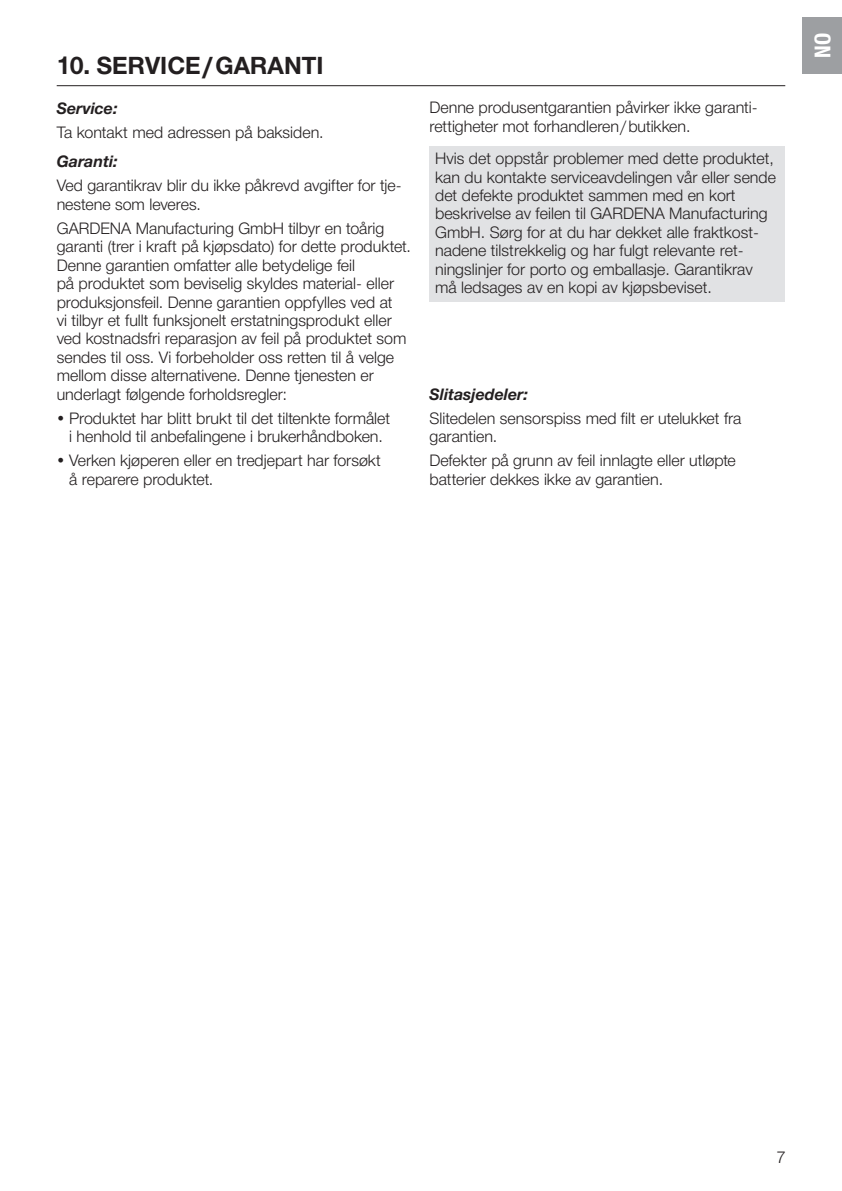
<style>
.page{position:relative;width:842px;height:1191px;background:#fff}
.page>*{position:absolute;margin:0;border:0;box-sizing:border-box;transform-origin:0 0}
.t1{font:700 24px "Gardena Sans";color:#231f20}
.t2{font:700 22px "Gardena Sans Cond";color:#fff}
.t3{font:16px/18.4px "Gardena Sans";color:#231f20}
.t4{font:italic 700 16px "Gardena Sans";color:#231f20}
</style>
<div class="page">
<div style="left:429px;top:146px;width:356px;height:155px;background:#e1e2e4"></div>
<hr style="left:57px;top:85px;width:728px;height:1px;background:#231f20">
<div style="left:802px;top:17px;width:40px;height:57px;background:#9d9fa2"></div>
<h1 class="t1" style="left:57px;top:48px;width:268px">10. SERVICE/GARANTI</h1>
<p class="t4" style="left:57px;top:96px;width:62px">Service:</p>
<p class="t3" style="left:57px;top:122px;width:268px">Ta kontakt med adressen på baksiden.</p>
<p class="t4" style="left:57px;top:150px;width:63px">Garanti:</p>
<p class="t3" style="left:57px;top:176px;width:347px">Ved garantikrav blir du ikke påkrevd avgifter for tje&shy;nestene som leveres.</p>
<p class="t3" style="left:57px;top:218px;width:356px">GARDENA Manufacturing GmbH tilbyr en toårig garanti (trer i kraft på kjøpsdato) for dette produktet.<br>Denne garantien omfatter alle betydelige feil<br>på produktet som beviselig skyldes material- eller produksjonsfeil. Denne garantien oppfylles ved at<br>vi tilbyr et fullt funksjonelt erstatningsprodukt eller ved kostnadsfri reparasjon av feil på produktet som sendes til oss. Vi forbeholder oss retten til å velge mellom disse alternativene. Denne tjenesten er underlagt følgende forholdsregler:</p>
<p class="t3" style="left:57px;top:408px;width:335px;text-align:center">• Produktet har blitt brukt til det tiltenkte formålet i henhold til anbefalingene i brukerhåndboken.</p>
<p class="t3" style="left:69px;top:450px;width:313px;text-indent:-12px">• Verken kjøperen eller en tredjepart har forsøkt å reparere produktet.</p>
<p class="t3" style="left:429px;top:98px;width:327px">Denne produsentgarantien påvirker ikke garanti&shy;rettigheter mot forhandleren/butikken.</p>
<p class="t3" style="left:435px;top:149px;width:342px">Hvis det oppstår problemer med dette produktet, kan du kontakte serviceavdelingen vår eller sende det defekte produktet sammen med en kort beskrivelse av feilen til GARDENA Manufacturing GmbH. Sørg for at du har dekket alle fraktkost&shy;nadene tilstrekkelig og har fulgt relevante ret&shy;ningslinjer for porto og emballasje. Garantikrav må ledsages av en kopi av kjøpsbeviset.</p>
<p class="t4" style="left:429px;top:382px;width:100px">Slitasjedeler:</p>
<p class="t3" style="left:429px;top:408px;width:313px">Slitedelen sensorspiss med filt er utelukket fra garantien.</p>
<p class="t3" style="left:429px;top:451px;width:308px">Defekter på grunn av feil innlagte eller utløpte batterier dekkes ikke av garantien.</p>
<h2 class="t2" style="left:807px;top:58px;width:26px;rotate:-90deg">NO</h2>
<p class="t3" style="left:776px;top:1147px;width:10px">7</p>
</div>
